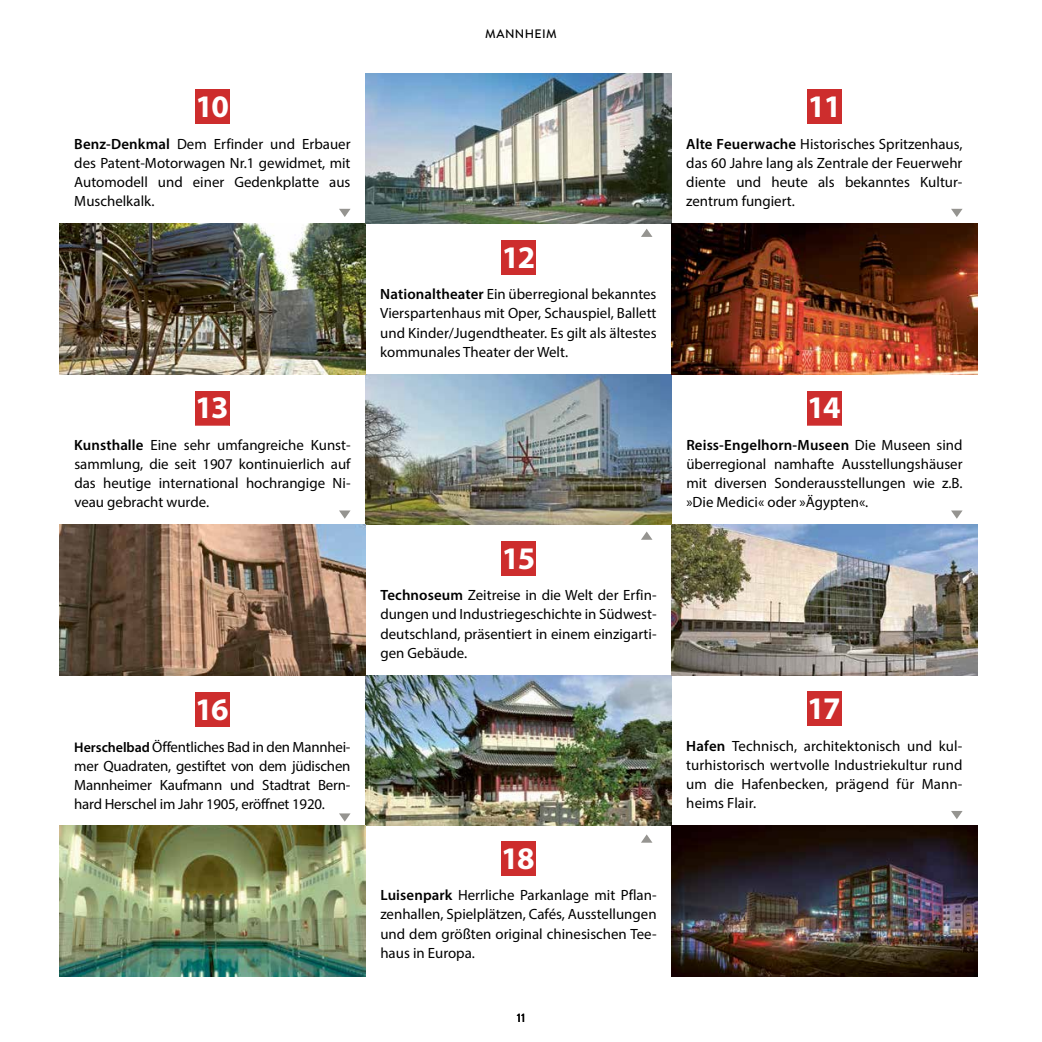
<style>
.page{position:relative;width:1042px;height:1042px;background:#fff}
.page>*{position:absolute;margin:0;border:0;box-sizing:border-box;transform-origin:0 0}
.t1{font:700 31.5px "Myriad Pro";letter-spacing:-.05em;color:#fff}
.t2{font:14.88px/19.2px "Myriad Pro";color:#000;text-align:justify}
.t3{font:500 12.25px "Brandon Grotesque";letter-spacing:.035em;color:#000}
.s1{font-weight:600}
.s2{font-weight:600;font-size:14px}
</style>
<div class="page">
<img style="left:365px;top:73px;width:306px;height:151px">
<img style="left:365px;top:374px;width:306px;height:151px">
<img style="left:365px;top:675px;width:306px;height:150px">
<img style="left:59px;top:224px;width:306px;height:150px">
<img style="left:59px;top:525px;width:306px;height:150px">
<img style="left:59px;top:825px;width:306px;height:151px">
<img style="left:671px;top:224px;width:306px;height:150px">
<img style="left:671px;top:525px;width:306px;height:150px">
<img style="left:671px;top:825px;width:306px;height:151px">
<div style="left:501px;top:541px;width:35px;height:35px;background:#cd2d2d"></div>
<div style="left:501px;top:240px;width:35px;height:35px;background:#cd2d2d"></div>
<div style="left:195px;top:391px;width:35px;height:34px;background:#cd2d2d"></div>
<div style="left:195px;top:692px;width:35px;height:35px;background:#cd2d2d"></div>
<div style="left:195px;top:90px;width:35px;height:34px;background:#cd2d2d"></div>
<div style="left:807px;top:90px;width:35px;height:34px;background:#cd2d2d"></div>
<div style="left:807px;top:391px;width:35px;height:34px;background:#cd2d2d"></div>
<div style="left:807px;top:691px;width:35px;height:35px;background:#cd2d2d"></div>
<div style="left:501px;top:841px;width:35px;height:35px;background:#cd2d2d"></div>
<svg style="left:339px;top:209px;width:11px;height:8px"></svg>
<svg style="left:951px;top:209px;width:11px;height:8px"></svg>
<svg style="left:339px;top:510px;width:11px;height:9px"></svg>
<svg style="left:951px;top:510px;width:11px;height:9px"></svg>
<svg style="left:339px;top:813px;width:11px;height:8px"></svg>
<svg style="left:951px;top:811px;width:11px;height:8px"></svg>
<svg style="left:641px;top:834px;width:11px;height:8px"></svg>
<svg style="left:641px;top:531px;width:11px;height:9px"></svg>
<svg style="left:641px;top:229px;width:11px;height:8px"></svg>
<h1 class="t1" style="left:195px;top:86px;width:35px">10</h1>
<p class="t2" style="left:74px;top:134px;width:278px"><span class="s1">Benz-Denkmal</span> Dem Erfinder und Erbauer des Patent-Motorwagen Nr.1 gewidmet, mit Automodell und einer Gedenkplatte aus Muschelkalk.</p>
<h1 class="t1" style="left:195px;top:387px;width:35px">13</h1>
<p class="t2" style="left:74px;top:435px;width:278px"><span class="s1">Kunsthalle</span> Eine sehr umfangreiche Kunst&shy;sammlung, die seit 1907 kontinuierlich auf das heutige international hochrangige Ni&shy;veau gebracht wurde.</p>
<h1 class="t1" style="left:195px;top:689px;width:35px">16</h1>
<p class="t2" style="left:74px;top:736px;width:278px"><span class="s2">Herschelbad</span> Öffentliches Bad in den Mannhei&shy;mer Quadraten, gestiftet von dem jüdischen Mannheimer Kaufmann und Stadtrat Bern&shy;hard Herschel im Jahr 1905, eröffnet 1920.</p>
<p class="t3" style="left:485px;top:26px;width:73px">MANNHEIM</p>
<h1 class="t1" style="left:502px;top:236px;width:35px">12</h1>
<p class="t2" style="left:380px;top:284px;width:278px"><span class="s1">Nationaltheater</span> Ein überregional bekanntes Vierspartenhaus mit Oper, Schauspiel, Ballett und Kinder/Jugendtheater. Es gilt als ältestes kommunales Theater der Welt.</p>
<h1 class="t1" style="left:502px;top:537px;width:35px">15</h1>
<p class="t2" style="left:380px;top:585px;width:278px"><span class="s1">Technoseum</span> Zeitreise in die Welt der Erfin&shy;dungen und Industriegeschichte in Südwest&shy;deutschland, präsentiert in einem einzigarti&shy;gen Gebäude.</p>
<h1 class="t1" style="left:501px;top:837px;width:35px">18</h1>
<p class="t2" style="left:380px;top:885px;width:278px"><span class="s1">Luisenpark</span> Herrliche Parkanlage mit Pflan&shy;zenhallen, Spielplätzen, Cafés, Ausstellungen und dem größten original chinesischen Tee&shy;haus in Europa.</p>
<p class="t3" style="left:517px;top:1009px;width:10px">11</p>
<h1 class="t1" style="left:808px;top:86px;width:35px">11</h1>
<p class="t2" style="left:686px;top:134px;width:278px"><span class="s1">Alte Feuerwache</span> Historisches Spritzenhaus, das 60 Jahre lang als Zentrale der Feuerwehr diente und heute als bekanntes Kultur&shy;zentrum fungiert.</p>
<h1 class="t1" style="left:807px;top:387px;width:35px">14</h1>
<p class="t2" style="left:686px;top:435px;width:278px"><span class="s1">Reiss-Engelhorn-Museen</span> Die Museen sind überregional namhafte Ausstellungshäuser mit diversen Sonderausstellungen wie z.B. »Die Medici« oder »Ägypten«.</p>
<h1 class="t1" style="left:807px;top:688px;width:35px">17</h1>
<p class="t2" style="left:686px;top:735px;width:278px"><span class="s1">Hafen</span> Technisch, architektonisch und kul&shy;turhistorisch wertvolle Industriekultur rund um die Hafenbecken, prägend für Mann&shy;heims Flair.</p>
</div>
